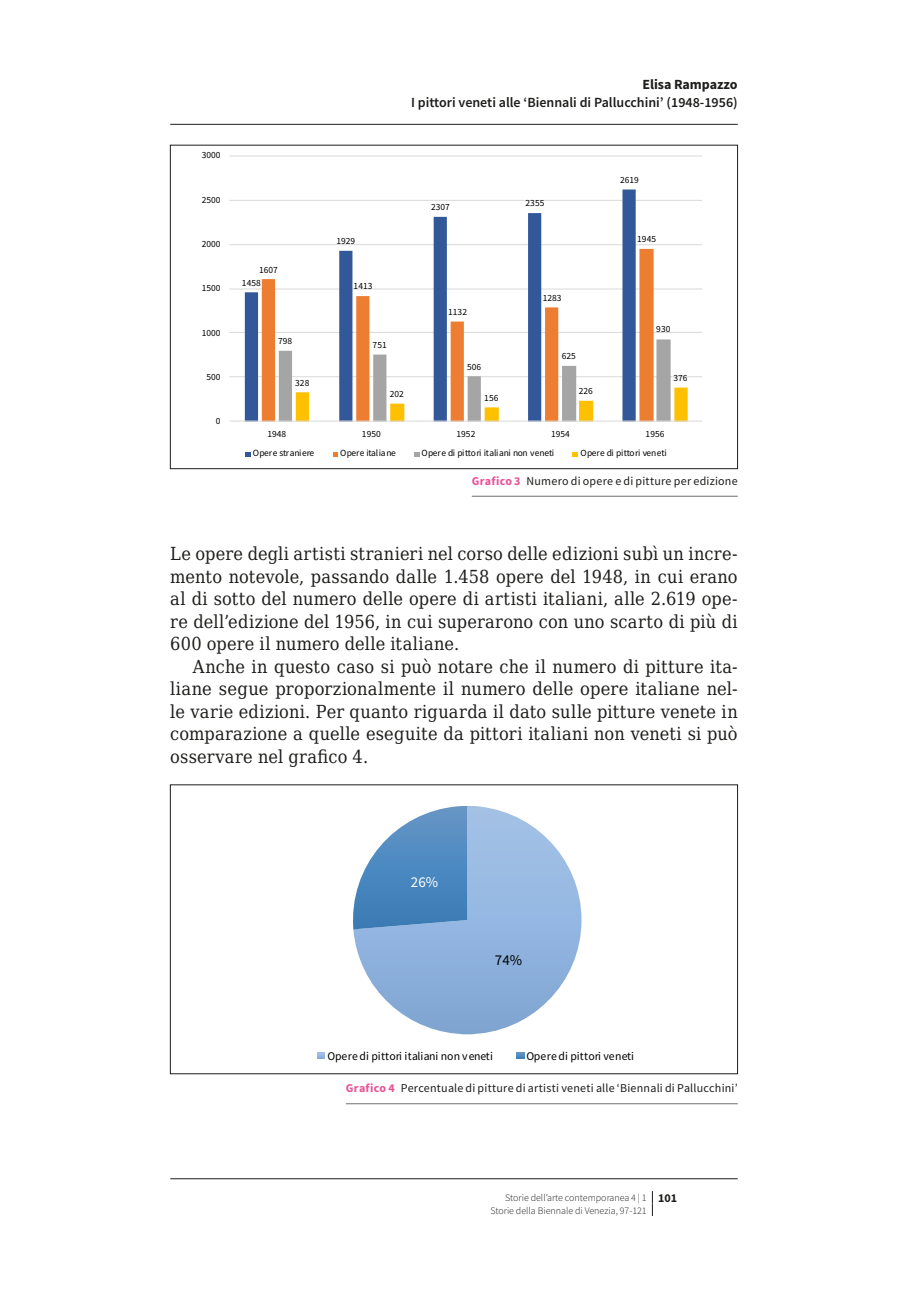
<style>
.page{position:relative;width:908px;height:1304px;background:#fff}
.page>*{position:absolute;margin:0;border:0;box-sizing:border-box;transform-origin:0 0}
.t1{font:18px/22.4px "DejaVu Serif Condensed";letter-spacing:.015em;color:#1d1d1b;text-align:justify}
.t2{font:15px "Source Sans Pro";color:#000}
.t3{font:15px "Source Sans Pro";color:#fff}
.t4{font:600 14px "Source Sans Pro";color:#1d1d1b}
.t5{font:700 14px "Source Sans Pro";color:#1d1d1b}
.t6{font:12px "Source Sans Pro";letter-spacing:.02em;color:#1d1d1b}
.t7{font:11.8px "Source Sans Pro";letter-spacing:.005em;color:#000}
.t8{font:300 10px/12.4px "Source Sans Pro";color:#1d1d1b}
.t9{font:9.4px "Source Sans Pro";letter-spacing:.005em;color:#000}
.t10{font:9.4px "Source Sans Pro";letter-spacing:-.04em;color:#000}
.t11{font:9.4px "Source Sans Pro";letter-spacing:-.015em;color:#000}
.s1{font-weight:700;color:#ea5297}
.s2{font-weight:700;font-size:12px}
</style>
<div class="page">
<svg style="left:651px;top:1191px;width:1px;height:25px"></svg>
<hr style="left:170px;top:1178px;width:567px;height:1px;background:#1d1d1b">
<hr style="left:471px;top:496px;width:266px;height:1px;background:#706f6f">
<hr style="left:346px;top:1103px;width:391px;height:1px;background:#706f6f">
<hr style="left:229px;top:376px;width:473px;height:1px;background:#d9d9d9">
<hr style="left:229px;top:332px;width:473px;height:1px;background:#d9d9d9">
<hr style="left:229px;top:289px;width:473px;height:1px;background:#d9d9d9">
<hr style="left:229px;top:244px;width:473px;height:1px;background:#d9d9d9">
<hr style="left:229px;top:200px;width:473px;height:1px;background:#d9d9d9">
<hr style="left:229px;top:156px;width:473px;height:1px;background:#d9d9d9">
<svg style="left:245px;top:189px;width:390px;height:232px"></svg>
<svg style="left:262px;top:249px;width:391px;height:172px"></svg>
<svg style="left:279px;top:339px;width:408px;height:82px"></svg>
<hr style="left:229px;top:421px;width:473px;height:1px;background:#d9d9d9">
<svg style="left:245px;top:452px;width:5px;height:4px"></svg>
<svg style="left:333px;top:452px;width:4px;height:4px"></svg>
<svg style="left:414px;top:452px;width:5px;height:4px"></svg>
<svg style="left:572px;top:452px;width:6px;height:4px"></svg>
<svg style="left:353px;top:806px;width:228px;height:228px"></svg>
<svg style="left:353px;top:806px;width:114px;height:123px"></svg>
<svg style="left:317px;top:1052px;width:8px;height:7px"></svg>
<svg style="left:516px;top:1052px;width:8px;height:7px"></svg>
<hr style="left:170px;top:124px;width:567px;height:1px;background:#1d1d1b">
<p class="t5" style="left:642px;top:75px;width:97px">Elisa Rampazzo</p>
<p class="t4" style="left:411px;top:94px;width:328px">I pittori veneti alle ‘Biennali di Pallucchini’ (1948-1956)</p>
<p class="t9" style="left:202px;top:149px;width:20px">3000</p>
<p class="t9" style="left:620px;top:174px;width:20px">2619</p>
<p class="t9" style="left:202px;top:194px;width:20px">2500</p>
<p class="t9" style="left:431px;top:201px;width:20px">2307</p>
<p class="t9" style="left:525px;top:197px;width:20px">2355</p>
<p class="t9" style="left:202px;top:238px;width:20px">2000</p>
<p class="t9" style="left:336px;top:235px;width:20px">1929</p>
<p class="t9" style="left:637px;top:233px;width:20px">1945</p>
<p class="t9" style="left:259px;top:263px;width:20px">1607</p>
<p class="t9" style="left:202px;top:282px;width:20px">1500</p>
<p class="t9" style="left:242px;top:277px;width:20px">1458</p>
<p class="t9" style="left:353px;top:280px;width:20px">1413</p>
<p class="t9" style="left:542px;top:292px;width:20px">1283</p>
<p class="t9" style="left:448px;top:306px;width:20px">1132</p>
<p class="t9" style="left:202px;top:327px;width:20px">1000</p>
<p class="t9" style="left:656px;top:323px;width:16px">930</p>
<p class="t9" style="left:278px;top:335px;width:16px">798</p>
<p class="t9" style="left:372px;top:339px;width:16px">751</p>
<p class="t9" style="left:561px;top:350px;width:16px">625</p>
<p class="t9" style="left:467px;top:361px;width:16px">506</p>
<p class="t9" style="left:206px;top:371px;width:16px">500</p>
<p class="t9" style="left:295px;top:377px;width:16px">328</p>
<p class="t9" style="left:673px;top:372px;width:16px">376</p>
<p class="t9" style="left:389px;top:388px;width:16px">202</p>
<p class="t9" style="left:484px;top:392px;width:16px">156</p>
<p class="t9" style="left:578px;top:385px;width:16px">226</p>
<p class="t9" style="left:216px;top:415px;width:6px">0</p>
<p class="t9" style="left:267px;top:428px;width:20px">1948</p>
<p class="t9" style="left:362px;top:428px;width:20px">1950</p>
<p class="t9" style="left:456px;top:428px;width:20px">1952</p>
<p class="t9" style="left:551px;top:428px;width:20px">1954</p>
<p class="t9" style="left:645px;top:428px;width:20px">1956</p>
<p class="t9" style="left:253px;top:447px;width:63px">Opere straniere</p>
<p class="t9" style="left:340px;top:447px;width:57px">Opere italiane</p>
<p class="t10" style="left:421px;top:447px;width:134px">Opere di pittori italiani non veneti</p>
<p class="t11" style="left:580px;top:447px;width:88px">Opere di pittori veneti</p>
<p class="t6" style="left:471px;top:473px;width:267px"><span class="s1">Grafico 3</span> Numero di opere e di pitture per edizione</p>
<p class="t1" style="left:170px;top:542px;width:568px">Le opere degli artisti stranieri nel corso delle edizioni subì un incre&shy;mento notevole, passando dalle 1.458 opere del 1948, in cui erano al di sotto del numero delle opere di artisti italiani, alle 2.619 ope&shy;re dell’edizione del 1956, in cui superarono con uno scarto di più di 600 opere il numero delle italiane.</p>
<p class="t1" style="left:170px;top:655px;width:568px;text-indent:23px">Anche in questo caso si può notare che il numero di pitture ita&shy;liane segue proporzionalmente il numero delle opere italiane nel&shy;le varie edizioni. Per quanto riguarda il dato sulle pitture venete in comparazione a quelle eseguite da pittori italiani non veneti si può osservare nel grafico 4.</p>
<p class="t3" style="left:411px;top:872px;width:29px">26%</p>
<p class="t2" style="left:494px;top:950px;width:29px">74%</p>
<p class="t7" style="left:327px;top:1048px;width:167px">Opere di pittori italiani non veneti</p>
<p class="t7" style="left:526px;top:1048px;width:109px">Opere di pittori veneti</p>
<p class="t6" style="left:346px;top:1081px;width:393px"><span class="s1">Grafico 4</span> Percentuale di pitture di artisti veneti alle ‘Biennali di Pallucchini’</p>
<p class="t8" style="left:490px;top:1191px;width:188px;text-indent:15px">Storie dell’arte contemporanea 4 | 1 <span class="s2">101<br></span>Storie della Biennale di Venezia, 97-121</p>
</div>
